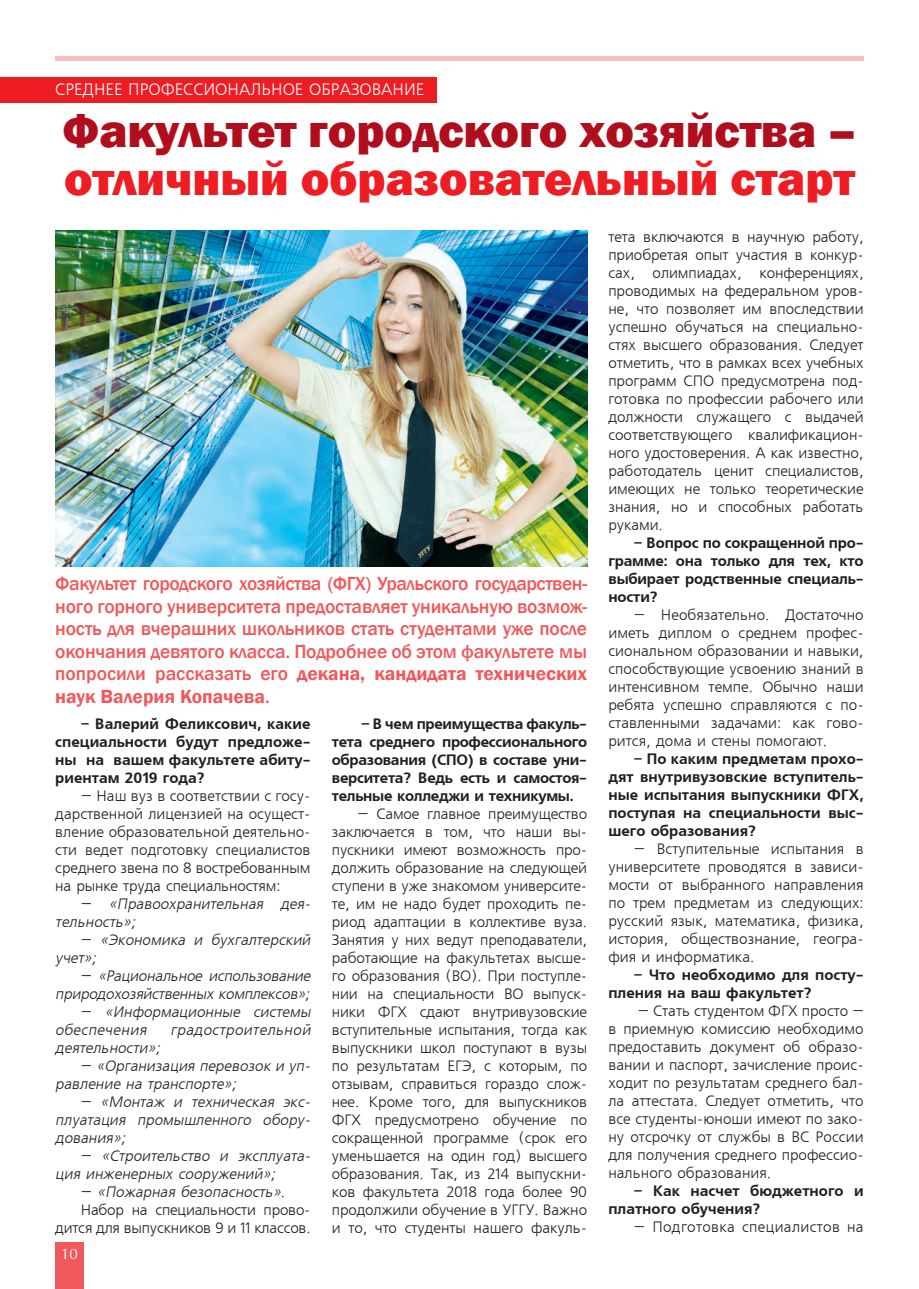
<style>
.page{position:relative;width:919px;height:1289px;background:#fff}
.page>*{position:absolute;margin:0;border:0;box-sizing:border-box;transform-origin:0 0}
.t1{font:800 48px "Franklin Gothic";color:#b00d1d}
.t2{font:800 48px "Franklin Gothic";color:#ee1d23}
.t3{font:500 19.5px/22.5px "Franklin Gothic";letter-spacing:-.01em;color:#f0595b;text-align:justify}
.t4{font:16.5px "Free Set CTT";color:#fff}
.t5{font:15px/18px "Free Set CTT";letter-spacing:-.005em;color:#231f20;text-align:justify}
.t6{font:15px/18px "AXP Free Set C Bold";color:#231f20;text-align:justify}
.t7{font:italic 15px/18px "Free Set CTT";color:#231f20}
.t8{font:15px "Free Set CTT";letter-spacing:.02em;color:#231f20}
.t9{font:15px "AG Opus";color:#fff}
.s1{font-weight:600}
.s2{font-style:normal}
</style>
<div class="page">
<div style="left:55px;top:1242px;width:28px;height:46px;background:#f0595b"></div>
<hr style="left:55px;top:56px;width:808px;height:4px;background:#f9bebe">
<div style="left:0;top:78px;width:436px;height:25px;background:#ee1d23"></div>
<img style="left:55px;top:231px;width:532px;height:336px">
<p class="t4" style="left:55px;top:81px;width:370px">СРЕДНЕЕ ПРОФЕССИОНАЛЬНОЕ ОБРАЗОВАНИЕ</p>
<h1 class="t1" style="left:63px;top:100px;width:795px">Факультет городского хозяйства –</h1>
<h1 class="t2" style="left:64px;top:148px;width:791px">отличный образовательный старт</h1>
<p class="t3" style="left:55px;top:572px;width:533px">Факультет городского хозяйства (ФГХ) Уральского государствен&shy;ного горного университета предоставляет уникальную возмож&shy;ность для вчерашних школьников стать студентами уже после окончания девятого класса. Подробнее об этом факультете мы попросили рассказать его <span class="s1">декана, кандидата технических наук Валерия Копачева</span>.</p>
<p class="t6" style="left:55px;top:714px;width:257px;text-indent:26px">– Валерий Феликсович, какие специальности будут предложе&shy;ны на вашем факультете абиту&shy;риентам 2019 года?</p>
<p class="t5" style="left:55px;top:787px;width:257px;text-indent:26px">– Наш вуз в соответствии с госу&shy;дарственной лицензией на осущест&shy;вление образовательной деятельно&shy;сти ведет подготовку специалистов среднего звена по 8 востребованным на рынке труда специальностям:</p>
<p class="t7" style="left:55px;top:895px;width:260px;text-indent:26px"><span class="s2">–</span> «Правоохранительная дея&shy;тельность»;</p>
<p class="t7" style="left:55px;top:931px;width:260px;text-indent:26px"><span class="s2">–</span> «Экономика и бухгалтерский учет»;</p>
<p class="t7" style="left:55px;top:967px;width:260px;text-align:right"><span class="s2">–</span> «Рациональное использование природохозяйственных комплексов»;</p>
<p class="t7" style="left:55px;top:1003px;width:260px;text-indent:26px"><span class="s2">–</span> «Информационные системы обеспечения</p>
<p class="t7" style="left:170px;top:1021px;width:144px">градостроительной</p>
<p class="t7" style="left:55px;top:1039px;width:109px">деятельности»;</p>
<p class="t7" style="left:55px;top:1057px;width:260px;text-indent:26px"><span class="s2">–</span> «Организация перевозок и уп&shy;равление на транспорте»;</p>
<p class="t7" style="left:55px;top:1093px;width:260px;text-align:justify;text-indent:26px"><span class="s2">–</span> «Монтаж и техническая экс&shy;плуатация промышленного обору&shy;дования»;</p>
<p class="t7" style="left:55px;top:1147px;width:260px;text-indent:26px"><span class="s2">–</span> «Строительство и эксплуата&shy;ция инженерных сооружений»;</p>
<p class="t7" style="left:81px;top:1183px;width:209px"><span class="s2">–</span> «Пожарная безопасность».</p>
<p class="t5" style="left:81px;top:1201px;width:231px">Набор на специальности прово-</p>
<p class="t5" style="left:55px;top:1219px;width:257px">дится для выпускников 9 и 11 классов.</p>
<p class="t9" style="left:61px;top:1246px;width:18px">10</p>
<p class="t6" style="left:332px;top:715px;width:257px;text-indent:29px">– В чем преимущества факуль&shy;тета среднего профессионального образования (СПО) в составе уни&shy;верситета? Ведь есть и самостоя&shy;тельные колледжи и техникумы.</p>
<p class="t5" style="left:332px;top:805px;width:257px;text-indent:26px">– Самое главное преимущество заключается в том, что наши вы&shy;пускники имеют возможность про&shy;должить образование на следующей ступени в уже знакомом университе&shy;те, им не надо будет проходить пе&shy;риод адаптации в коллективе вуза.<br>Занятия у них ведут преподаватели, работающие на факультетах высше&shy;го образования (ВО). При поступле&shy;нии на специальности ВО выпуск&shy;ники ФГХ сдают внутривузовские вступительные испытания, тогда как выпускники школ поступают в вузы по результатам ЕГЭ, с которым, по отзывам, справиться гораздо слож&shy;нее. Кроме того, для выпускников ФГХ предусмотрено обучение по сокращенной программе (срок его уменьшается на один год) высшего образования. Так, из 214 выпускни&shy;ков факультета 2018 года более 90 продолжили обучение в УГГУ. Важно и то, что студенты нашего факуль-</p>
<p class="t5" style="left:608px;top:228px;width:257px">тета включаются в научную работу, приобретая опыт участия в конкур&shy;сах, олимпиадах, конференциях, проводимых на федеральном уров&shy;не, что позволяет им впоследствии успешно обучаться на специально&shy;стях высшего образования. Следует отметить, что в рамках всех учебных программ СПО предусмотрена под&shy;готовка по профессии рабочего или должности служащего с выдачей соответствующего квалификацион&shy;ного удостоверения. А как известно, работодатель ценит специалистов, имеющих не только теоретические знания, но и способных работать руками.</p>
<p class="t6" style="left:608px;top:534px;width:257px;text-indent:26px">– Вопрос по сокращенной про&shy;грамме: она только для тех, кто выбирает родственные специаль&shy;ности?</p>
<p class="t5" style="left:608px;top:606px;width:257px;text-indent:26px">– Необязательно. Достаточно иметь диплом о среднем профес&shy;сиональном образовании и навыки, способствующие усвоению знаний в интенсивном темпе. Обычно наши ребята успешно справляются с по&shy;ставленными задачами: как гово&shy;рится, дома и стены помогают.</p>
<p class="t6" style="left:608px;top:750px;width:257px;text-indent:26px">– По каким предметам прохо&shy;дят внутривузовские вступитель&shy;ные испытания выпускники ФГХ, поступая на специальности выс&shy;шего образования?</p>
<p class="t5" style="left:608px;top:840px;width:257px;text-indent:26px">– Вступительные испытания в университете проводятся в зависи&shy;мости от выбранного направления по трем предметам из следующих: русский язык, математика, физика, история, обществознание, геогра&shy;фия и информатика.</p>
<p class="t6" style="left:608px;top:966px;width:257px;text-indent:26px">– Что необходимо для посту&shy;пления на ваш факультет?</p>
<p class="t5" style="left:608px;top:1002px;width:257px;text-indent:29px">– Стать студентом ФГХ просто – в приемную комиссию необходимо предоставить документ об образо&shy;вании и паспорт, зачисление проис&shy;ходит по результатам среднего бал&shy;ла аттестата. Следует отметить, что все студенты-юноши имеют по зако&shy;ну отсрочку от службы в ВС России для получения среднего профессио&shy;нального образования.</p>
<p class="t6" style="left:608px;top:1182px;width:257px;text-indent:26px">– Как насчет бюджетного и платного обучения?</p>
<p class="t8" style="left:634px;top:1218px;width:231px">– Подготовка специалистов на</p>
</div>
